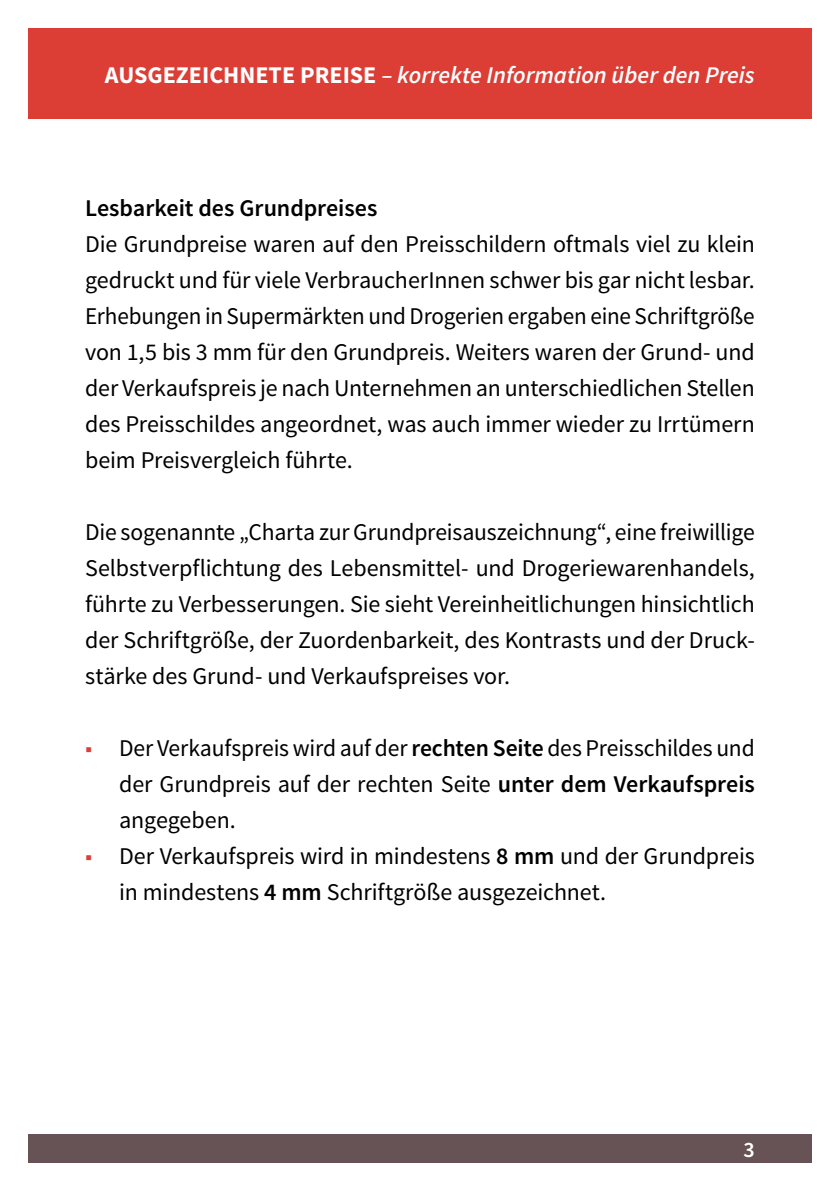
<style>
.page{position:relative;width:840px;height:1191px;background:#fff}
.page>*{position:absolute;margin:0;border:0;box-sizing:border-box;transform-origin:0 0}
.Fliesstext{font:24px/36px "Source Sans Pro";letter-spacing:-.005em;color:#000;text-align:justify}
.t1{font:italic 600 24px "Source Sans Pro";color:#fff}
._3{font:600 24px "Source Sans Pro";color:#000}
.t2{font:600 22px "Source Sans Pro";color:#fff}
.s1{font-weight:700;font-style:normal}
.s2{color:#dc3d35}
.s3{font-weight:600}
</style>
<div class="page">
<div style="left:28px;top:28px;width:783px;height:91px;background:#dc3d35"></div>
<div style="left:28px;top:1134px;width:783px;height:28px;background:#675255"></div>
<p class="t1" style="left:105px;top:60px;width:651px"><span class="s1">AUSGEZEICHNETE PREISE</span> – korrekte Information über den Preis</p>
<h3 class="_3" style="left:85px;top:193px;width:294px">Lesbarkeit des Grundpreises</h3>
<p class="Fliesstext" style="left:85px;top:226px;width:671px">Die Grundpreise waren auf den Preisschildern oftmals viel zu klein gedruckt und für viele VerbraucherInnen schwer bis gar nicht lesbar.<br>Erhebungen in Supermärkten und Drogerien ergaben eine Schriftgröße von 1,5 bis 3 mm für den Grundpreis. Weiters waren der Grund- und der Verkaufspreis je nach Unternehmen an unterschiedlichen Stellen des Preisschildes angeordnet, was auch immer wieder zu Irrtümern beim Preisvergleich führte.</p>
<p class="Fliesstext" style="left:85px;top:514px;width:671px">Die sogenannte „Charta zur Grundpreisauszeichnung“, eine freiwillige Selbstverpflichtung des Lebensmittel- und Drogeriewarenhandels, führte zu Verbesserungen. Sie sieht Vereinheitlichungen hinsichtlich der Schriftgröße, der Zuordenbarkeit, des Kontrasts und der Druck&shy;stärke des Grund- und Verkaufspreises vor.</p>
<p class="Fliesstext" style="left:119px;top:730px;width:636px;text-indent:-34px"><span class="s2">■</span> Der Verkaufspreis wird auf der <span class="s3">rechten Seite</span> des Preisschildes und der Grundpreis auf der rechten Seite <span class="s3">unter dem Verkaufspreis </span>angegeben.</p>
<p class="Fliesstext" style="left:119px;top:838px;width:636px;text-indent:-34px"><span class="s2">■</span> Der Verkaufspreis wird in mindestens <span class="s3">8 mm</span> und der Grundpreis in mindestens <span class="s3">4 mm</span> Schriftgröße ausgezeichnet.</p>
<p class="t2" style="left:743px;top:1135px;width:13px">3</p>
</div>
